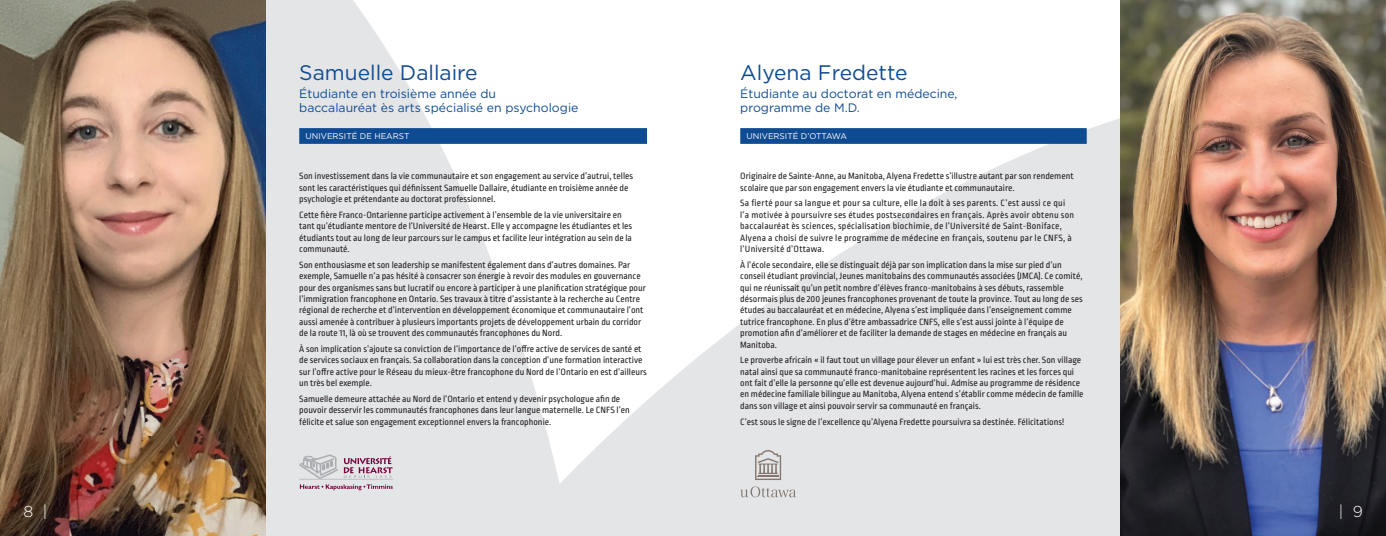
<style>
.page{position:relative;width:1386px;height:536px;background:#fff}
.page>*{position:absolute;margin:0;border:0;box-sizing:border-box;transform-origin:0 0}
.t1{font:21px "Gotham";letter-spacing:-.02em;color:#0f4b92}
.t2{font:300 15.75px "Gotham";color:#fff}
.t3{font:12.25px/14px "Gotham";color:#0f4b92}
.t4{font:9.62px/11.4px "Ropa Soft Pro";color:#231f20}
.t5{font:9.62px/11.4px "Ropa Soft Pro";letter-spacing:.02em;color:#231f20}
.t6{font:8.31px "Gotham";color:#fff}
</style>
<div class="page">
<svg style="left:791px;top:118px;width:329px;height:169px;fill:#e4e5e7"></svg>
<svg style="left:266px;top:0;width:236px;height:287px;fill:#e4e5e7"></svg>
<svg style="left:266px;top:287px;width:854px;height:249px;background:#e7e8ea"></svg>
<div style="left:299px;top:128px;width:348px;height:16px;background:#0f4b92"></div>
<div style="left:740px;top:128px;width:347px;height:16px;background:#0f4b92"></div>
<img style="left:0;top:0;width:266px;height:536px">
<img style="left:1120px;top:0;width:266px;height:536px">
<svg style="left:299px;top:454px;width:94px;height:36px;background:#cec0c9"></svg>
<svg style="left:740px;top:486px;width:56px;height:11px"></svg>
<svg style="left:755px;top:450px;width:26px;height:30px"></svg>
<h1 class="t1" style="left:299px;top:59px;width:180px">Samuelle Dallaire</h1>
<p class="t3" style="left:299px;top:87px;width:281px">Étudiante en troisième année du<br>baccalauréat ès arts spécialisé en psychologie</p>
<p class="t6" style="left:306px;top:131px;width:105px">U niversité de H earst</p>
<p class="t4" style="left:299px;top:171px;width:335px">Son investissement dans la vie communautaire et son engagement au service d’autrui, telles sont les caractéristiques qui définissent Samuelle Dallaire, étudiante en troisième année de psychologie et prétendante au doctorat professionnel.</p>
<p class="t4" style="left:299px;top:209px;width:334px">Cette fière Franco-Ontarienne participe activement à l’ensemble de la vie universitaire en tant qu’étudiante mentore de l’Université de Hearst. Elle y accompagne les étudiantes et les étudiants tout au long de leur parcours sur le campus et facilite leur intégration au sein de la communauté.</p>
<p class="t4" style="left:299px;top:259px;width:348px">Son enthousiasme et son leadership se manifestent également dans d’autres domaines. Par exemple, Samuelle n’a pas hésité à consacrer son énergie à revoir des modules en gouvernance pour des organismes sans but lucratif ou encore à participer à une planification stratégique pour l’immigration francophone en Ontario. Ses travaux à titre d’assistante à la recherche au Centre régional de recherche et d’intervention en développement économique et communautaire l’ont aussi amenée à contribuer à plusieurs importants projets de développement urbain du corridor de la route 11, là où se trouvent des communautés francophones du Nord.</p>
<p class="t4" style="left:299px;top:343px;width:349px">À son implication s’ajoute sa conviction de l’importance de l’offre active de services de santé et de services sociaux en français. Sa collaboration dans la conception d’une formation interactive sur l’offre active pour le Réseau du mieux-être francophone du Nord de l’Ontario en est d’ailleurs un très bel exemple.</p>
<p class="t4" style="left:299px;top:393px;width:332px">Samuelle demeure attachée au Nord de l’Ontario et entend y devenir psychologue afin de pouvoir desservir les communautés francophones dans leur langue maternelle. Le CNFS l’en félicite et salue son engagement exceptionnel envers la francophonie.</p>
<h1 class="t1" style="left:740px;top:59px;width:169px">Alyena Fredette</h1>
<p class="t3" style="left:740px;top:87px;width:219px">Étudiante au doctorat en médecine, programme de M.D.</p>
<p class="t6" style="left:747px;top:131px;width:102px">U niversité d’Ottawa</p>
<p class="t4" style="left:740px;top:171px;width:335px">Originaire de Sainte-Anne, au Manitoba, Alyena Fredette s’illustre autant par son rendement scolaire que par son engagement envers la vie étudiante et communautaire.</p>
<p class="t5" style="left:740px;top:198px;width:336px">Sa fierté pour sa langue et pour sa culture, elle la doit à ses parents. C’est aussi ce qui l’a motivée à poursuivre ses études postsecondaires en français. Après avoir obtenu son baccalauréat ès sciences, spécialisation biochimie, de l’Université de Saint-Boniface, Alyena a choisi de suivre le programme de médecine en français, soutenu par le CNFS, à l’Université d’Ottawa.</p>
<p class="t4" style="left:740px;top:259px;width:344px">À l’école secondaire, elle se distinguait déjà par son implication dans la mise sur pied d’un conseil étudiant provincial, Jeunes manitobains des communautés associées (JMCA). Ce comité, qui ne réunissait qu’un petit nombre d’élèves franco-manitobains à ses débuts, rassemble désormais plus de 200 jeunes francophones provenant de toute la province. Tout au long de ses études au baccalauréat et en médecine, Alyena s’est impliquée dans l’enseignement comme tutrice francophone. En plus d’être ambassadrice CNFS, elle s’est aussi jointe à l’équipe de promotion afin d’améliorer et de faciliter la demande de stages en médecine en français au Manitoba.</p>
<p class="t4" style="left:740px;top:355px;width:345px">Le proverbe africain « il faut tout un village pour élever un enfant » lui est très cher. Son village natal ainsi que sa communauté franco-manitobaine représentent les racines et les forces qui ont fait d’elle la personne qu’elle est devenue aujourd’hui. Admise au programme de résidence en médecine familiale bilingue au Manitoba, Alyena entend s’établir comme médecin de famille dans son village et ainsi pouvoir servir sa communauté en français.</p>
<p class="t4" style="left:740px;top:416px;width:325px">C’est sous le signe de l’excellence qu’Alyena Fredette poursuivra sa destinée. Félicitations!</p>
<h2 class="t2" style="left:23px;top:501px;width:25px">8 |</h2>
<h2 class="t2" style="left:1339px;top:501px;width:26px">| 9</h2>
</div>
